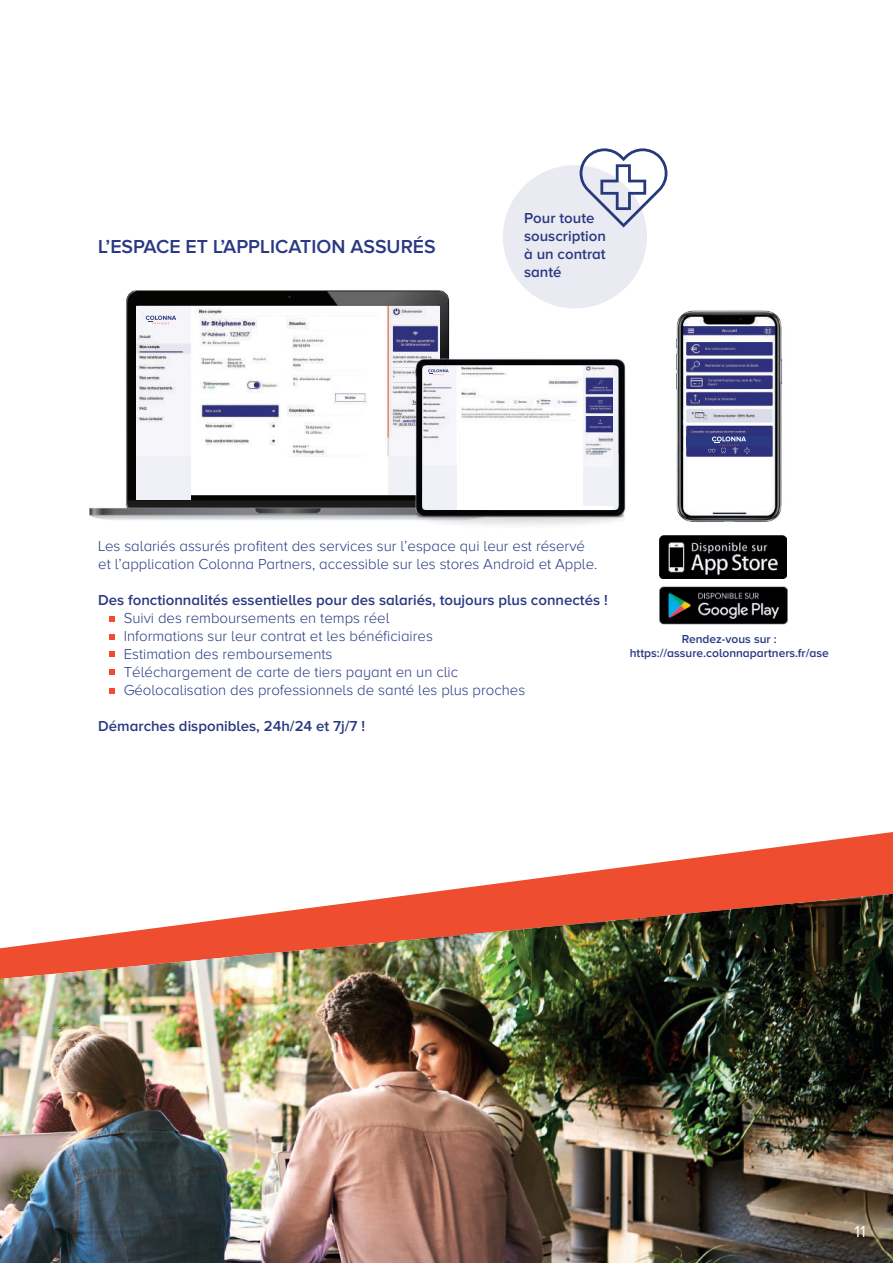
<style>
.page{position:relative;width:893px;height:1263px;background:#fff}
.page>*{position:absolute;margin:0;border:0;box-sizing:border-box;transform-origin:0 0}
.t1{font:600 19.5px "Proxima Nova A";color:#2b3982}
.t2{font:16.5px "Proxima Nova";color:#fff}
.t3{font:300 15px/18px "Proxima Nova A";color:#2b3982}
.t4{font:600 15px/18px "Proxima Nova A";color:#2b3982}
.t5{font:600 12px/14.4px "Proxima Nova A";color:#2b3982;text-align:center}
</style>
<div class="page">
<svg style="left:110px;top:616px;width:5px;height:6px"></svg>
<svg style="left:110px;top:634px;width:5px;height:5px"></svg>
<svg style="left:110px;top:652px;width:5px;height:5px"></svg>
<svg style="left:110px;top:669px;width:5px;height:6px"></svg>
<svg style="left:110px;top:688px;width:5px;height:5px"></svg>
<img style="left:659px;top:536px;width:127px;height:42px">
<img style="left:660px;top:586px;width:127px;height:39px">
<img style="left:676px;top:310px;width:106px;height:212px">
<img style="left:89px;top:290px;width:361px;height:230px">
<img style="left:136px;top:306px;width:303px;height:150px">
<div style="left:136px;top:456px;width:55px;height:43px;background:#eff1f6"></div>
<div style="left:388px;top:456px;width:51px;height:39px;background:#eff1f6"></div>
<img style="left:404px;top:347px;width:222px;height:178px">
<div style="left:144px;top:311px;width:34px;height:18px;background:#f5f5fa"></div>
<div style="left:427px;top:368px;width:23px;height:10px;background:#f5f5fa"></div>
<div style="left:687px;top:437px;width:84px;height:10px;background:#2b3982"></div>
<img style="left:690px;top:447px;width:77px;height:7px">
<div style="left:460px;top:398px;width:25px;height:8px;background:#fff"></div>
<svg style="left:146px;top:316px;width:30px;height:8px"></svg>
<svg style="left:428px;top:369px;width:21px;height:6px"></svg>
<svg style="left:712px;top:437px;width:34px;height:9px"></svg>
<svg style="left:417px;top:832px;width:476px;height:62px"></svg>
<img style="left:0;top:894px;width:893px;height:369px">
<div style="left:503px;top:165px;width:144px;height:143px;background:#eaebf2;border-radius:50%"></div>
<svg style="left:580px;top:148px;width:88px;height:79px"></svg>
<h1 class="t1" style="left:98px;top:235px;width:339px">L’ESPACE ET L’APPLICATION ASSURÉS</h1>
<p class="t4" style="left:524px;top:209px;width:83px">Pour toute souscription à un contrat santé</p>
<p class="t3" style="left:98px;top:537px;width:501px">Les salariés assurés profitent des services sur l’espace qui leur est réservé et l’application Colonna Partners, accessible sur les stores Android et Apple.</p>
<p class="t4" style="left:98px;top:591px;width:511px">Des fonctionnalités essentielles pour des salariés, toujours plus connectés !</p>
<p class="t3" style="left:124px;top:609px;width:403px">Suivi des remboursements en temps réel<br>Informations sur leur contrat et les bénéficiaires<br>Estimation des remboursements<br>Téléchargement de carte de tiers payant en un clic Géolocalisation des professionnels de santé les plus proches</p>
<p class="t4" style="left:98px;top:717px;width:268px">Démarches disponibles, 24h/24 et 7j/7 !</p>
<p class="t5" style="left:630px;top:631px;width:201px">Rendez-vous sur : https://assure.colonnapartners.fr/ase</p>
<p class="t2" style="left:855px;top:1219px;width:13px">11</p>
</div>
